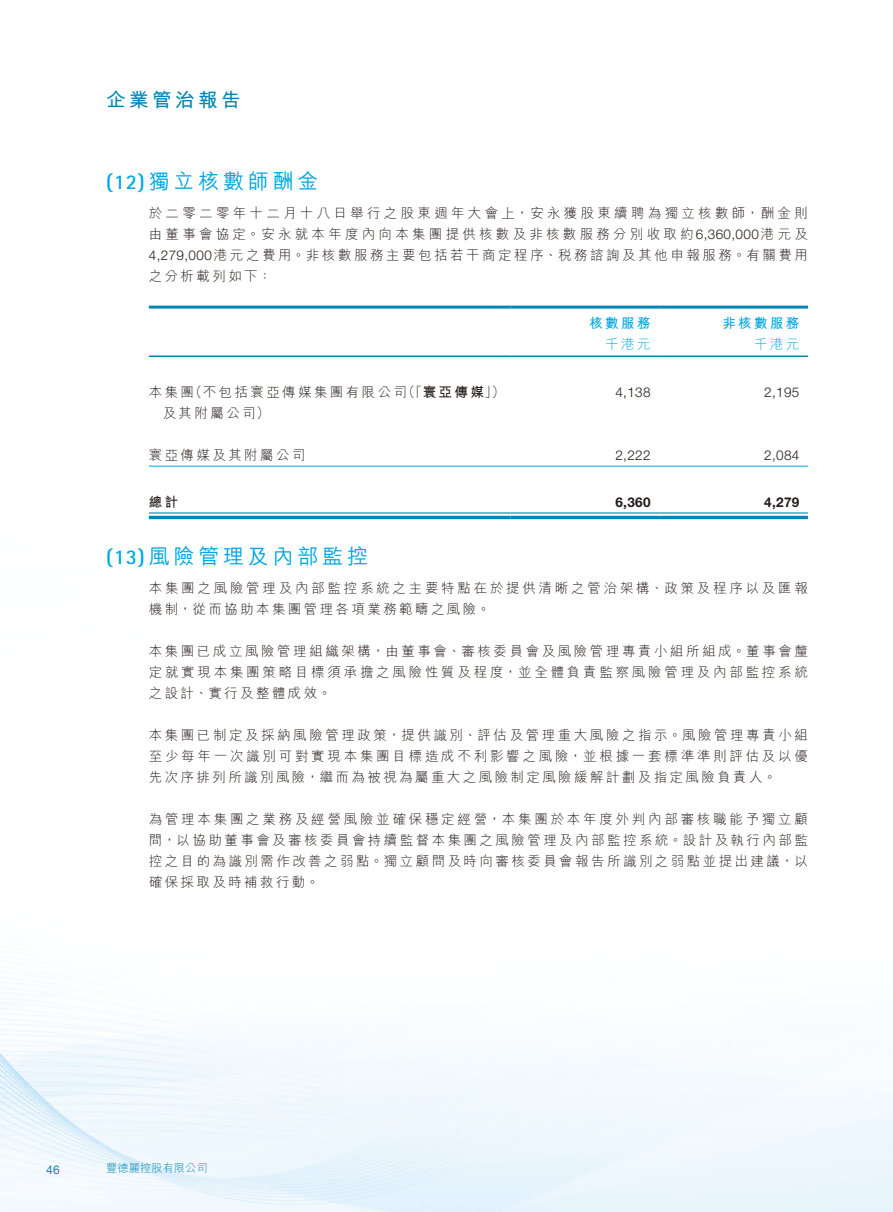
<style>
.page{position:relative;width:893px;height:1212px;background:#fff}
.page>*{position:absolute;margin:0;border:0;box-sizing:border-box;transform-origin:0 0}
.t1{font:500 21px "M Hei HK";letter-spacing:.18em;color:#00a7e2}
.t2{font:700 19.5px "M Hei HK";letter-spacing:.18em;color:#0087b5}
.t3{font:300 13.5px/21px "M Hei HK";letter-spacing:.18em;color:#231916;text-align:justify}
.t4{font:300 13.5px/21px "M Hei HK";letter-spacing:.205em;color:#231916}
.t5{font:300 13.5px "Helvetica Neue LT Std";letter-spacing:.03em;color:#231916}
.t6{font:700 13.5px "Helvetica Neue LT Std";letter-spacing:.03em;color:#231916}
.t7{font:700 13.5px "M Hei HK";letter-spacing:.18em;color:#00a7e2}
.t8{font:300 13.5px "M Hei HK";letter-spacing:.18em;color:#00a7e2}
.t9{font:700 13.5px "M Hei HK";color:#231916}
.t10{font:12px "Helvetica Neue LT Std";color:#0087b5}
.t11{font:300 11.25px "M Hei HK";letter-spacing:.005em;color:#0087b5}
.s1{font-family:"Rotis Sans Serif Std";font-weight:700}
.s2{font-family:"Helvetica Neue LT Std"}
.s3{font-weight:700}
</style>
<div class="page">
<img style="left:0;top:305px;width:893px;height:907px">
<hr style="left:149px;top:306px;width:361px;height:3px;background:#0087b5">
<hr style="left:510px;top:306px;width:149px;height:3px;background:#0087b5">
<hr style="left:659px;top:306px;width:149px;height:3px;background:#0087b5">
<hr style="left:149px;top:355px;width:361px;height:2px;background:#0087b5">
<hr style="left:510px;top:355px;width:149px;height:2px;background:#0087b5">
<hr style="left:659px;top:355px;width:149px;height:2px;background:#0087b5">
<hr style="left:149px;top:466px;width:361px;height:1px;background:#00a7e2">
<hr style="left:510px;top:466px;width:149px;height:1px;background:#00a7e2">
<hr style="left:659px;top:466px;width:149px;height:1px;background:#00a7e2">
<hr style="left:149px;top:512px;width:361px;height:1px;background:#0087b5">
<hr style="left:149px;top:516px;width:361px;height:3px;background:#0087b5">
<hr style="left:510px;top:512px;width:149px;height:1px;background:#0087b5">
<hr style="left:510px;top:516px;width:149px;height:3px;background:#0087b5">
<hr style="left:659px;top:512px;width:149px;height:1px;background:#0087b5">
<hr style="left:659px;top:516px;width:149px;height:3px;background:#0087b5">
<h2 class="t2" style="left:106px;top:85px;width:136px">企業管治報告</h2>
<h1 class="t1" style="left:106px;top:166px;width:214px"><span class="s1">(12)</span> 獨立核數師酬金</h1>
<p class="t3" style="left:149px;top:203px;width:661px">於二零二零年十二月十八日舉行之股東週年大會上，安永獲股東續聘為獨立核數師，酬金則由董事會協定。安永就本年度內向本集團提供核數及非核數服務分別收取約<span class="s2">6,360,000</span>港元及<span class="s2">4,279,000</span>港元之費用。非核數服務主要包括若干商定程序、稅務諮詢及其他申報服務。有關費用之分析載列如下：</p>
<p class="t7" style="left:589px;top:313px;width:63px">核數服務</p>
<p class="t7" style="left:722px;top:313px;width:79px">非核數服務</p>
<p class="t8" style="left:605px;top:337px;width:47px">千港元</p>
<p class="t8" style="left:754px;top:337px;width:47px">千港元</p>
<p class="t3" style="left:163px;top:382px;width:344px;text-indent:-14px">本集團（不包括寰亞傳媒集團有限公司（「<span class="s3">寰亞傳媒</span>」）及其附屬公司）</p>
<p class="t5" style="left:615px;top:384px;width:37px">4,138</p>
<p class="t5" style="left:764px;top:384px;width:37px">2,195</p>
<p class="t3" style="left:149px;top:445px;width:158px">寰亞傳媒及其附屬公司</p>
<p class="t5" style="left:615px;top:447px;width:37px">2,222</p>
<p class="t5" style="left:764px;top:447px;width:37px">2,084</p>
<p class="t9" style="left:149px;top:492px;width:31px">總計</p>
<p class="t6" style="left:615px;top:494px;width:37px">6,360</p>
<p class="t6" style="left:764px;top:494px;width:37px">4,279</p>
<h1 class="t1" style="left:106px;top:541px;width:263px"><span class="s1">(13)</span> 風險管理及內部監控</h1>
<p class="t4" style="left:149px;top:578px;width:661px">本集團之風險管理及內部監控系統之主要特點在於提供清晰之管治架構、政策及程序以及匯報機制，從而協助本集團管理各項業務範疇之風險。</p>
<p class="t3" style="left:149px;top:641px;width:661px">本集團已成立風險管理組織架構，由董事會、審核委員會及風險管理專責小組所組成。董事會釐定就實現本集團策略目標須承擔之風險性質及程度，並全體負責監察風險管理及內部監控系統之設計、實行及整體成效。</p>
<p class="t3" style="left:149px;top:725px;width:661px">本集團已制定及採納風險管理政策，提供識別、評估及管理重大風險之指示。風險管理專責小組至少每年一次識別可對實現本集團目標造成不利影響之風險，並根據一套標準準則評估及以優先次序排列所識別風險，繼而為被視為屬重大之風險制定風險緩解計劃及指定風險負責人。</p>
<p class="t3" style="left:149px;top:809px;width:661px">為管理本集團之業務及經營風險並確保穩定經營，本集團於本年度外判內部審核職能予獨立顧問，以協助董事會及審核委員會持續監督本集團之風險管理及內部監控系統。設計及執行內部監控之目的為識別需作改善之弱點。獨立顧問及時向審核委員會報告所識別之弱點並提出建議，以確保採取及時補救行動。</p>
<p class="t10" style="left:46px;top:1162px;width:15px">46</p>
<p class="t11" style="left:106px;top:1162px;width:103px">豐德麗控股有限公司</p>
</div>
